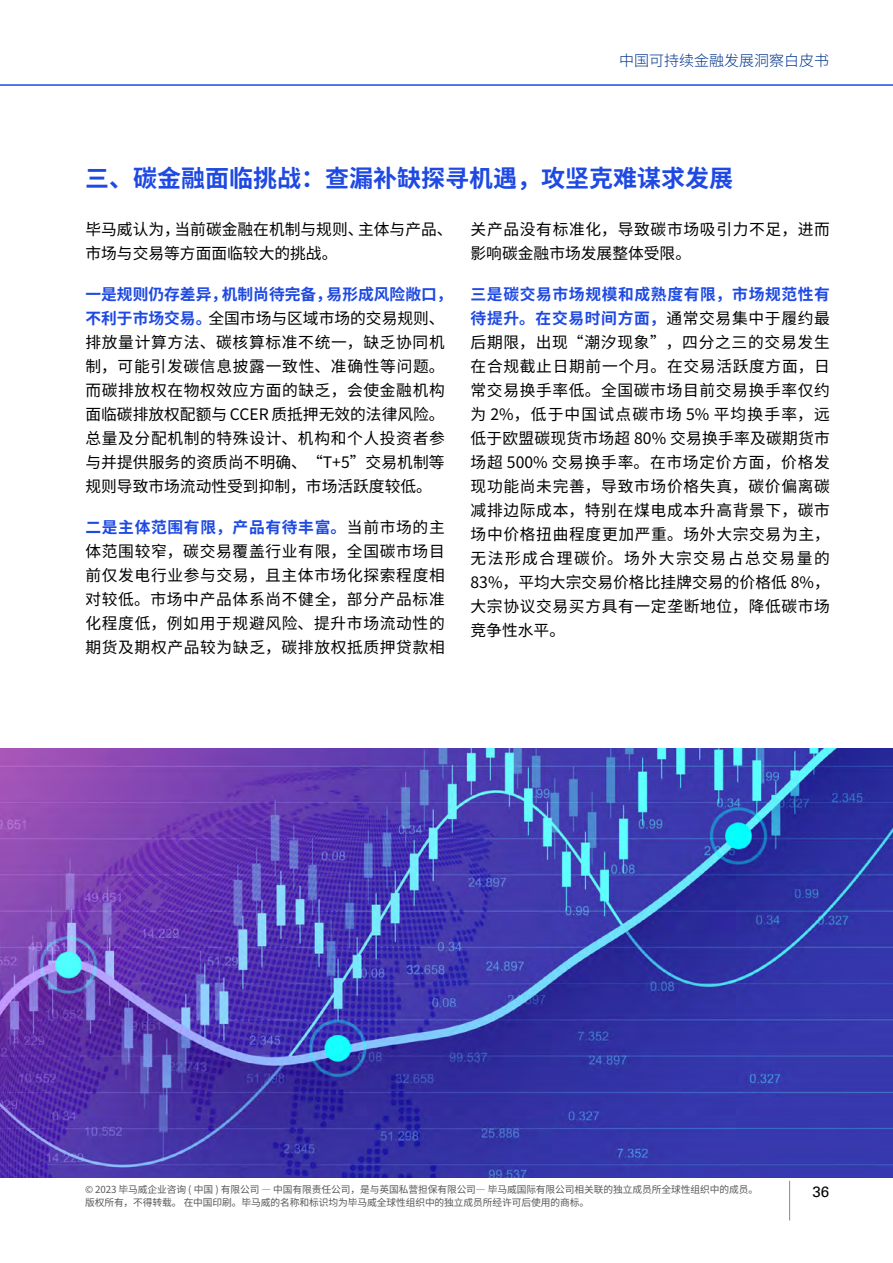
<style>
.page{position:relative;width:893px;height:1263px;background:#fff}
.page>*{position:absolute;margin:0;border:0;box-sizing:border-box;transform-origin:0 0}
.t1{font:700 24px "Noto Sans CJ Ksc";color:#1e49e2}
.t2{font:15.75px/24px "Noto Sans CJ Ksc";letter-spacing:.04em;color:#000}
.t3{font:15.75px/24px "Noto Sans CJ Ksc";color:#000}
.t4{font:300 15px "Noto Sans CJ Ksc";color:#00348d}
.t5{font:15px "Universfor KPMG";color:#000}
.t6{font:9.75px/13.5px "Noto Sans CJ Ksc";letter-spacing:-.01em;color:#595757}
.s1{font-weight:700;color:#1e49e2}
</style>
<div class="page">
<hr style="left:0;top:84px;width:893px;height:2px;background:#1e49e2">
<img style="left:0;top:748px;width:893px;height:430px">
<hr style="left:789px;top:1181px;width:1px;height:39px;background:#898989">
<p class="t4" style="left:619px;top:52px;width:211px">中国可持续金融发展洞察白皮书</p>
<h1 class="t1" style="left:85px;top:165px;width:649px">三、碳金融面临挑战：查漏补缺探寻机遇，攻坚克难谋求发展</h1>
<p class="t2" style="left:471px;top:218px;width:361px">关产品没有标准化，导致碳市场吸引力不足，进而影响碳金融市场发展整体受限。</p>
<p class="t2" style="left:471px;top:283px;width:361px;text-align:justify"><span class="s1">三是碳交易市场规模和成熟度有限，市场规范性有待提升。在交易时间方面，</span>通常交易集中于履约最后期限，出现“潮汐现象”，四分之三的交易发生在合规截止日期前一个月。在交易活跃度方面，日常交易换手率低。全国碳市场目前交易换手率仅约为 2%，低于中国试点碳市场 5% 平均换手率，远低于欧盟碳现货市场超 80% 交易换手率及碳期货市场超 500% 交易换手率。在市场定价方面，价格发现功能尚未完善，导致市场价格失真，碳价偏离碳减排边际成本，特别在煤电成本升高背景下，碳市场中价格扭曲程度更加严重。场外大宗交易为主，无法形成合理碳价。场外大宗交易占总交易量的83%，平均大宗交易价格比挂牌交易的价格低 8%，大宗协议交易买方具有一定垄断地位，降低碳市场竞争性水平。</p>
<p class="t3" style="left:85px;top:218px;width:369px">毕马威认为，当前碳金融在机制与规则、主体与产品、市场与交易等方面面临较大的挑战。</p>
<p class="t2" style="left:85px;top:283px;width:369px"><span class="s1">一是规则仍存差异，机制尚待完备，易形成风险敞口，不利于市场交易。</span>全国市场与区域市场的交易规则、排放量计算方法、碳核算标准不统一，缺乏协同机制，可能引发碳信息披露一致性、准确性等问题。而碳排放权在物权效应方面的缺乏，会使金融机构面临碳排放权配额与 CCER 质抵押无效的法律风险。总量及分配机制的特殊设计、机构和个人投资者参与并提供服务的资质尚不明确、“T+5”交易机制等规则导致市场流动性受到抑制，市场活跃度较低。</p>
<p class="t2" style="left:85px;top:516px;width:361px;text-align:justify"><span class="s1">二是主体范围有限，产品有待丰富。</span>当前市场的主体范围较窄，碳交易覆盖行业有限，全国碳市场目前仅发电行业参与交易，且主体市场化探索程度相对较低。市场中产品体系尚不健全，部分产品标准化程度低，例如用于规避风险、提升市场流动性的期货及期权产品较为缺乏，碳排放权抵质押贷款相</p>
<p class="t6" style="left:85px;top:1182px;width:675px">© 2023 毕马威企业咨询 ( 中国 ) 有限公司 — 中国有限责任公司，是与英国私营担保有限公司— 毕马威国际有限公司相关联的独立成员所全球性组织中的成员。版权所有，不得转载。 在中国印刷。毕马威的名称和标识均为毕马威全球性组织中的独立成员所经许可后使用的商标。</p>
<p class="t5" style="left:812px;top:1183px;width:18px">36</p>
</div>
